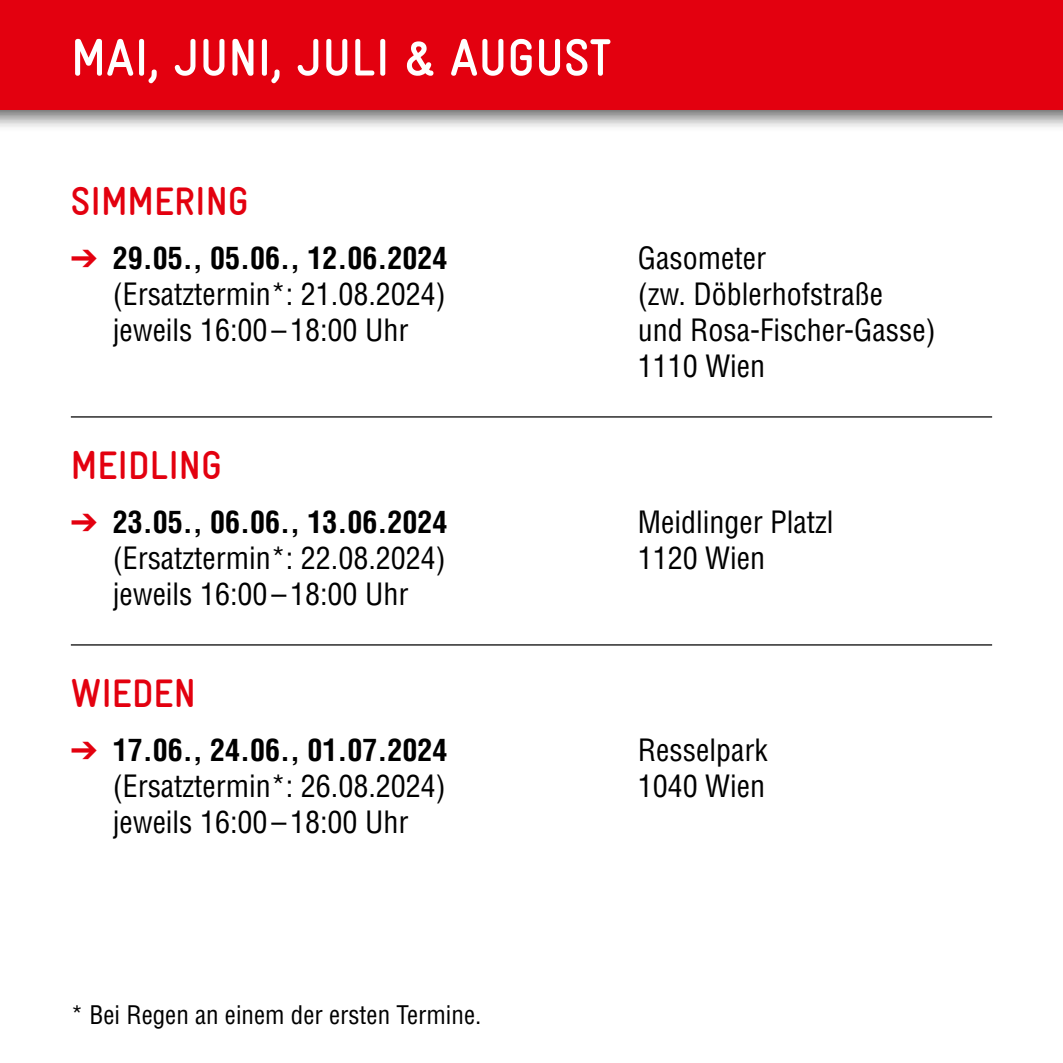
<style>
.page{position:relative;width:1063px;height:1063px;background:#fff}
.page>*{position:absolute;margin:0;border:0;box-sizing:border-box;transform-origin:0 0}
.t1{font:700 condensed 52.5px "Gravur";color:#fff}
.t2{font:700 condensed 40px "Gravur";color:#e3000f}
.t3{font:condensed 30px/36px "Helvetica LT Std";color:#000}
.t4{font:700 condensed 30px "Helvetica LT Std";color:#000}
.t5{font:condensed 25px "Helvetica LT Std";color:#000}
.s1{color:#e3000f}
</style>
<div class="page">
<hr style="left:71px;top:416px;width:921px;height:2px;background:#000">
<hr style="left:71px;top:644px;width:921px;height:2px;background:#000">
<div style="left:0;top:0;width:1063px;height:131px;background:#000;opacity:.6"></div>
<div style="left:0;top:0;width:1063px;height:110px;background:#e3000f"></div>
<h1 class="t1" style="left:71px;top:28px;width:541px">MAI, JUNI, JULI &amp; AUGUST</h1>
<h2 class="t2" style="left:71px;top:179px;width:180px">SIMMERING</h2>
<p class="t4" style="left:71px;top:240px;width:378px"><span class="s1">➔</span> 29.05., 05.06., 12.06.2024</p>
<p class="t3" style="left:638px;top:240px;width:130px">Gasometer</p>
<p class="t3" style="left:113px;top:276px;width:335px">(Ersatztermin*: 21.08.2024)</p>
<p class="t3" style="left:638px;top:276px;width:247px">(zw. Döblerhofstraße</p>
<p class="t3" style="left:113px;top:312px;width:297px">jeweils 16:00–18:00 Uhr</p>
<p class="t3" style="left:638px;top:312px;width:299px">und Rosa-Fischer-Gasse)<br>1110 Wien</p>
<h2 class="t2" style="left:71px;top:443px;width:153px">MEIDLING</h2>
<p class="t4" style="left:71px;top:504px;width:378px"><span class="s1">➔</span> 23.05., 06.06., 13.06.2024</p>
<p class="t3" style="left:638px;top:504px;width:197px">Meidlinger Platzl</p>
<p class="t3" style="left:113px;top:540px;width:335px">(Ersatztermin*: 22.08.2024)</p>
<p class="t3" style="left:638px;top:540px;width:129px">1120 Wien</p>
<p class="t3" style="left:113px;top:576px;width:297px">jeweils 16:00–18:00 Uhr</p>
<h2 class="t2" style="left:71px;top:671px;width:126px">WIEDEN</h2>
<p class="t4" style="left:71px;top:732px;width:378px"><span class="s1">➔</span> 17.06., 24.06., 01.07.2024</p>
<p class="t3" style="left:638px;top:732px;width:131px">Resselpark</p>
<p class="t3" style="left:113px;top:768px;width:335px">(Ersatztermin*: 26.08.2024)</p>
<p class="t3" style="left:638px;top:768px;width:129px">1040 Wien</p>
<p class="t3" style="left:113px;top:804px;width:297px">jeweils 16:00–18:00 Uhr</p>
<p class="t5" style="left:71px;top:1000px;width:412px">* Bei Regen an einem der ersten Termine.</p>
</div>
